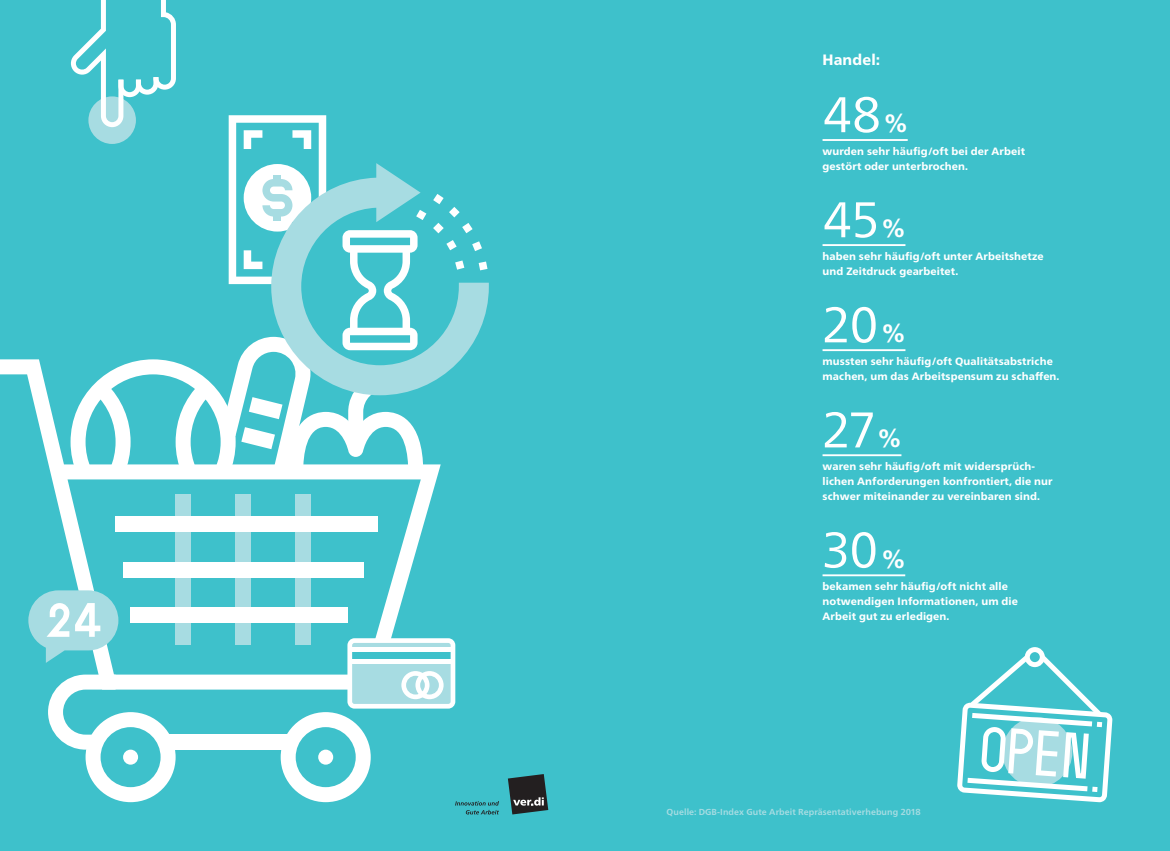
<style>
.page{position:relative;width:1170px;height:851px;background:#fff}
.page>*{position:absolute;margin:0;border:0;box-sizing:border-box;transform-origin:0 0}
.Grafik_-_40_pt{font:50px "Frutiger Neue LT Pro";color:#fff}
.Grafik_-_8_5_pt_List{font:800 15px "Frutiger Neue LT Pro";letter-spacing:.01em;color:#fff}
.Grafik_-_8_5_pt_List-2{font:800 10.62px/15px "Frutiger Neue LT Pro";letter-spacing:.01em;color:#fff}
.Grafik_-_7_pt{font:700 8.75px "Frutiger Neue LT Pro";letter-spacing:.01em;color:#a7dce2}
.s1{font-weight:700;font-size:25px}
</style>
<div class="page">
<div style="left:0;top:0;width:585px;height:850px;background:#3ec1cb"></div>
<div style="left:585px;top:0;width:584px;height:850px;background:#3ec1cb"></div>
<hr style="left:822px;top:139px;width:85px;height:2px;background:#fff">
<hr style="left:822px;top:244px;width:83px;height:2px;background:#fff">
<hr style="left:822px;top:349px;width:83px;height:2px;background:#fff">
<hr style="left:822px;top:454px;width:79px;height:2px;background:#fff">
<hr style="left:822px;top:574px;width:83px;height:2px;background:#fff">
<svg style="left:0;top:359px;width:440px;height:330px"></svg>
<svg style="left:48px;top:674px;width:128px;height:128px"></svg>
<div style="left:123px;top:749px;width:15px;height:15px;background:#fff;border-radius:50%"></div>
<div style="left:168px;top:734px;width:120px;height:15px;background:#fff"></div>
<div style="left:116px;top:517px;width:262px;height:15px;background:#fff"></div>
<div style="left:123px;top:562px;width:240px;height:15px;background:#fff"></div>
<div style="left:131px;top:607px;width:217px;height:15px;background:#fff"></div>
<svg style="left:957px;top:647px;width:155px;height:155px"></svg>
<svg style="left:426px;top:197px;width:63px;height:198px"></svg>
<svg style="left:455px;top:260px;width:9px;height:9px"></svg>
<svg style="left:446px;top:240px;width:10px;height:10px"></svg>
<svg style="left:433px;top:223px;width:10px;height:10px"></svg>
<svg style="left:71px;top:0;width:355px;height:475px"></svg>
<svg style="left:478px;top:261px;width:9px;height:9px"></svg>
<svg style="left:472px;top:241px;width:10px;height:10px"></svg>
<svg style="left:462px;top:223px;width:10px;height:10px"></svg>
<svg style="left:449px;top:207px;width:10px;height:10px"></svg>
<svg style="left:433px;top:194px;width:10px;height:10px"></svg>
<svg style="left:28px;top:590px;width:90px;height:72px"></svg>
<svg style="left:508px;top:774px;width:40px;height:40px;background:#364b4e"></svg>
<svg style="left:281px;top:638px;width:218px;height:176px"></svg>
<p class="Grafik_-_8_5_pt_List" style="left:822px;top:50px;width:59px">Handel:</p>
<p class="Grafik_-_40_pt" style="left:822px;top:84px;width:87px">48<span class="s1">%</span></p>
<p class="Grafik_-_8_5_pt_List-2" style="left:822px;top:143px;width:204px">wurden sehr häufig/oft bei der Arbeit gestört oder unterbrochen.</p>
<p class="Grafik_-_40_pt" style="left:822px;top:189px;width:84px">45<span class="s1">%</span></p>
<p class="Grafik_-_8_5_pt_List-2" style="left:822px;top:248px;width:222px">haben sehr häufig/oft unter Arbeitshetze und Zeitdruck gearbeitet.</p>
<p class="Grafik_-_40_pt" style="left:822px;top:294px;width:84px">20<span class="s1">%</span></p>
<p class="Grafik_-_8_5_pt_List-2" style="left:822px;top:353px;width:238px">mussten sehr häufig/oft Qualitätsabstriche machen, um das Arbeitspensum zu schaffen.</p>
<p class="Grafik_-_40_pt" style="left:822px;top:399px;width:80px">27<span class="s1">%</span></p>
<p class="Grafik_-_8_5_pt_List-2" style="left:822px;top:458px;width:232px">waren sehr häufig/oft mit widersprüch&shy;lichen Anforderungen konfrontiert, die nur schwer miteinander zu vereinbaren sind.</p>
<p class="Grafik_-_40_pt" style="left:822px;top:519px;width:84px">30<span class="s1">%</span></p>
<p class="Grafik_-_8_5_pt_List-2" style="left:822px;top:578px;width:197px">bekamen sehr häufig/oft nicht alle notwendigen Informationen, um die<br>Arbeit gut zu erledigen.</p>
<p class="Grafik_-_7_pt" style="left:666px;top:806px;width:255px">Quelle: DGB-Index Gute Arbeit Repräsentativerhebung 2018</p>
</div>
